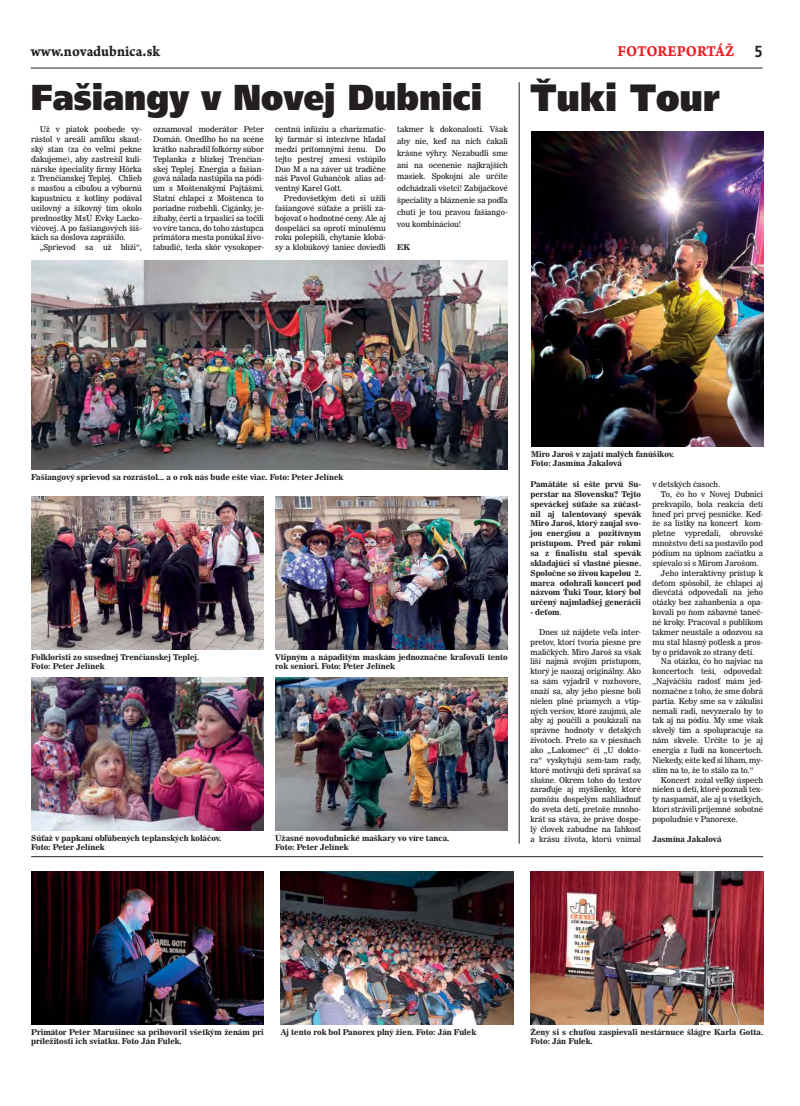
<style>
.page{position:relative;width:800px;height:1106px;background:#fff}
.page>*{position:absolute;margin:0;border:0;box-sizing:border-box;transform-origin:0 0}
.t1{font:900 38px "Frutiger CE";color:#231f20;scale:.9 1}
.t2{font:900 36px "Frutiger CE";color:#231f20;scale:.9 1}
.t3{font:16px "Arno Pro Bold Caption";color:#231f20;scale:.9 1}
.t4{font:16px "Arno Pro Bold Caption";color:#ed1c24;scale:.9 1}
.t5{font:700 16px "Frutiger CE";color:#231f20;scale:.9 1}
.t6{font:8px/9.8px "News 706 AT Roman C";color:#231f20;text-align:justify}
.t7{font:8px/9.8px "News 706 AT Bold C";color:#231f20}
.s1{font-family:"News 706 AT Roman C"}
</style>
<div class="page">
<hr style="left:31px;top:68px;width:731px;height:1px;background:#231f20">
<hr style="left:519px;top:82px;width:1px;height:761px;background:#231f20">
<hr style="left:31px;top:856px;width:732px;height:1px;background:#231f20">
<img style="left:275px;top:496px;width:232px;height:153px">
<img style="left:275px;top:677px;width:232px;height:153px">
<img style="left:31px;top:496px;width:232px;height:153px">
<img style="left:31px;top:677px;width:232px;height:153px">
<img style="left:31px;top:871px;width:232px;height:153px">
<img style="left:281px;top:871px;width:232px;height:153px">
<img style="left:530px;top:871px;width:232px;height:153px">
<img style="left:531px;top:132px;width:232px;height:314px">
<img style="left:31px;top:260px;width:476px;height:209px">
<h3 class="t3" style="left:31px;top:41px;width:145px">www.novadubnica.sk</h3>
<h3 class="t4" style="left:617px;top:41px;width:131px">FOTOREPORTÁŽ</h3>
<h3 class="t5" style="left:754px;top:44px;width:10px">5</h3>
<h1 class="t1" style="left:530px;top:80px;width:212px">Ťuki Tour</h1>
<h2 class="t2" style="left:31px;top:80px;width:502px">Fašiangy v Novej Dubnici</h2>
<p class="t6" style="left:31px;top:125px;width:112px;text-indent:9px">Už v piatok poobede vy&shy;rástol v areáli amfíku skaut&shy;ský stan (za čo veľmi pekne ďakujeme), aby zastrešil kuli&shy;nárske špeciality firmy Hôrka z Trenčianskej Teplej. Chlieb s masťou a cibuľou a výbornú kapustnicu z kotliny podával usilovný a šikovný tím okolo prednostky MsÚ Evky Lacko&shy;vičovej. A po fašiangových šiš&shy;kách sa doslova zaprášilo.</p>
<p class="t6" style="left:40px;top:243px;width:104px">„Sprievod sa už blíži“,</p>
<p class="t6" style="left:397px;top:124px;width:112px;line-height:11.8px">takmer k dokonalosti. Však aby nie, keď na nich čakali krásne výhry. Nezabudli sme ani na ocenenie najkrajších masiek. Spokojní ale určite odchádzali všetci! Zabíjačkové špeciality a bláznenie sa podľa chuti je tou pravou fašiango&shy;vou kombináciou!</p>
<p class="t7" style="left:397px;top:243px;width:14px">EK</p>
<p class="t6" style="left:153px;top:125px;width:112px">oznamoval moderátor Peter Domáň. Onedlho ho na scéne krátko nahradil folkórny súbor Teplanka z blízkej Trenčian&shy;skej Teplej. Energia a fašian&shy;gová nálada nastúpila na pódi&shy;um s Moštenskými Pajtášmi.<br>Statní chlapci z Moštenca to poriadne rozbehli. Cigánky, je&shy;žibaby, čerti a trpaslíci sa točili vo víre tanca, do toho zástupca primátora mesta ponúkal živo&shy;tabudič, teda skôr vysokoper-</p>
<p class="t6" style="left:275px;top:125px;width:112px">centnú infúziu a charizmatic&shy;ký farmár si intezívne hľadal medzi prítomnými ženu. Do tejto pestrej zmesi vstúpilo Duo M a na záver už tradične náš Pavol Gubančok alias ad&shy;ventný Karel Gott.</p>
<p class="t6" style="left:275px;top:194px;width:112px;text-indent:9px">Predovšetkým deti si užili fašiangové súťaže a prišli za&shy;bojovať o hodnotné ceny. Ale aj dospeláci sa oproti minulému roku polepšili, chytanie klobá&shy;sy a klobúkový taniec doviedli</p>
<p class="t7" style="left:31px;top:472px;width:313px">Fašiangový sprievod sa rozrástol... a o rok nás bude ešte viac. Foto: Peter Jelínek</p>
<p class="t7" style="left:31px;top:653px;width:169px;line-height:9px">Folkloristi zo susednej Trenčianskej Teplej.<br>Foto: Peter Jelínek</p>
<p class="t7" style="left:275px;top:653px;width:234px;line-height:9px">Vtipným a nápaditým maskám jednoznačne kraľovali tento rok seniori. Foto: Peter Jelínek</p>
<p class="t7" style="left:31px;top:833px;width:192px;line-height:9px">Súťaž v papkaní obľúbených teplanských koláčov.<br>Foto: Peter Jelínek</p>
<p class="t7" style="left:275px;top:833px;width:176px;line-height:9px">Úžasné novodubnické maškary vo víre tanca.<br>Foto: Peter Jelínek</p>
<p class="t7" style="left:531px;top:449px;width:145px">Miro Jaroš v zajatí malých fanúšikov.<br>Foto: Jasmína Jakalová</p>
<p class="t7" style="left:530px;top:480px;width:112px;text-align:justify">Pamätáte si ešte prvú Su&shy;perstar na Slovensku? Tejto speváckej súťaže sa zúčast&shy;nil aj talentovaný spevák Miro Jaroš, ktorý zaujal svo&shy;jou energiou a pozitívnym prístupom. Pred pár rokmi sa z finalistu stal spevák skladajúci si vlastné piesne.<br>Spoločne so živou kapelou 2. marca odohrali koncert pod názvom Ťuki Tour, ktorý bol určený najmladšej generácii</p>
<p class="t7" style="left:530px;top:608px;width:33px">- deťom<span class="s1">.</span></p>
<p class="t6" style="left:530px;top:627px;width:112px;text-indent:9px">Dnes už nájdete veľa inter&shy;pretov, ktorí tvoria piesne pre maličkých. Miro Jaroš sa však líši najmä svojím prístupom, ktorý je naozaj originálny. Ako sa sám vyjadril v rozhovore, snaží sa, aby jeho piesne boli nielen plné priamych a vtip&shy;ných veršov, ktoré zaujmú, ale aby aj poučili a poukázali na správne hodnoty v detských životoch. Preto sa v piesňach ako „Lakomec“ či „U dokto&shy;ra“ vyskytujú sem-tam rady, ktoré motivujú deti správať sa slušne. Okrem toho do textov zaraďuje aj myšlienky, ktoré pomôžu dospelým nahliadnuť do sveta detí, pretože mnoho&shy;krát sa stáva, že práve dospe&shy;lý človek zabudne na ľahkosť a krásu života, ktorú vnímal</p>
<p class="t6" style="left:652px;top:480px;width:69px">v detských časoch.</p>
<p class="t6" style="left:660px;top:489px;width:104px">To, čo ho v Novej Dubnici</p>
<p class="t6" style="left:652px;top:499px;width:112px">prekvapilo, bola reakcia detí</p>
<p class="t6" style="left:652px;top:509px;width:112px">hneď pri prvej pesničke. Keď-</p>
<p class="t6" style="left:652px;top:519px;width:112px">že sa lístky na koncert kom-</p>
<p class="t6" style="left:652px;top:529px;width:112px">pletne vypredali, obrovské</p>
<p class="t6" style="left:652px;top:539px;width:112px">množstvo detí sa postavilo pod</p>
<p class="t6" style="left:652px;top:548px;width:112px">pódium na úplnom začiatku a</p>
<p class="t6" style="left:652px;top:558px;width:108px">spievalo si s Mirom Jarošom.</p>
<p class="t6" style="left:660px;top:568px;width:104px">Jeho interaktívny prístup k</p>
<p class="t6" style="left:652px;top:578px;width:112px">deťom spôsobil, že chlapci aj</p>
<p class="t6" style="left:652px;top:588px;width:112px">dievčatá odpovedali na jeho</p>
<p class="t6" style="left:652px;top:598px;width:112px">otázky bez zahanbenia a opa-</p>
<p class="t6" style="left:652px;top:608px;width:112px">kovali po ňom zábavné taneč-</p>
<p class="t6" style="left:652px;top:617px;width:112px">né kroky. Pracoval s publikom</p>
<p class="t6" style="left:652px;top:627px;width:112px">takmer neustále a odozvou sa</p>
<p class="t6" style="left:652px;top:637px;width:112px">mu stal hlasný potlesk a pros-</p>
<p class="t6" style="left:652px;top:647px;width:103px">by o prídavok zo strany detí.</p>
<p class="t6" style="left:660px;top:657px;width:104px">Na otázku, čo ho najviac na</p>
<p class="t6" style="left:652px;top:667px;width:112px">koncertoch teší, odpovedal:</p>
<p class="t6" style="left:652px;top:676px;width:112px">„Najväčšiu radosť mám jed-</p>
<p class="t6" style="left:652px;top:686px;width:112px">noznačne z toho, že sme dobrá</p>
<p class="t6" style="left:652px;top:696px;width:112px">partia. Keby sme sa v zákulisí</p>
<p class="t6" style="left:652px;top:706px;width:112px">nemali radi, nevyzeralo by to</p>
<p class="t6" style="left:652px;top:716px;width:112px">tak aj na pódiu. My sme však</p>
<p class="t6" style="left:652px;top:726px;width:112px">skvelý tím a spolupracuje sa</p>
<p class="t6" style="left:652px;top:736px;width:112px">nám skvele. Určite to je aj</p>
<p class="t6" style="left:652px;top:745px;width:112px">energia z ľudí na koncertoch.</p>
<p class="t6" style="left:652px;top:755px;width:112px">Niekedy, ešte keď si líham, my-</p>
<p class="t6" style="left:652px;top:765px;width:103px">slím na to, že to stálo za to.“</p>
<p class="t6" style="left:660px;top:775px;width:104px">Koncert zožal veľký úspech</p>
<p class="t6" style="left:652px;top:785px;width:112px">nielen u detí, ktoré poznali tex-</p>
<p class="t6" style="left:652px;top:795px;width:112px">ty naspamäť, ale aj u všetkých,</p>
<p class="t6" style="left:652px;top:804px;width:112px">ktorí strávili príjemné sobotné</p>
<p class="t6" style="left:652px;top:814px;width:87px">popoludnie v Panorexe.</p>
<p class="t7" style="left:652px;top:834px;width:71px">Jasmína Jakalová</p>
<p class="t7" style="left:31px;top:1028px;width:234px;line-height:9px">Primátor Peter Marušinec sa prihovoril všetkým ženám pri príležitosti ich sviatku. Foto Ján Fulek.</p>
<p class="t7" style="left:281px;top:1027px;width:197px">Aj tento rok bol Panorex plný žien. Foto: Ján Fulek</p>
<p class="t7" style="left:530px;top:1028px;width:234px;line-height:9px">Ženy si s chuťou zaspievali nestárnuce šlágre Karla Gotta.<br>Foto: Ján Fulek.</p>
</div>
